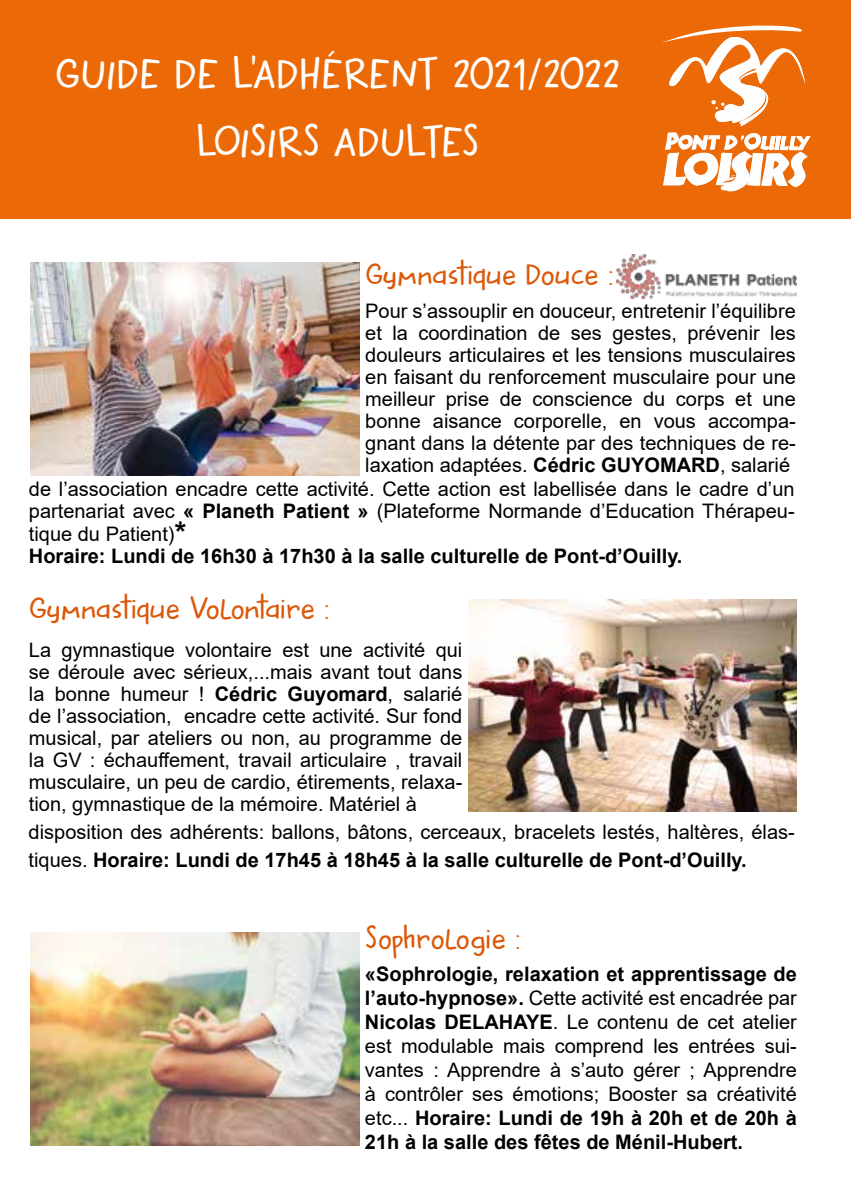
<style>
.page{position:relative;width:851px;height:1202px;background:#fff}
.page>*{position:absolute;margin:0;border:0;box-sizing:border-box;transform-origin:0 0}
.t1{font:42px/68px "DK Buttered Toast";color:#fff;text-align:center}
.t2{font:30px "DK Buttered Toast";letter-spacing:-.03em;color:#dc5809}
.t3{font:20px/22px "Arial";color:#000;text-align:justify}
.t4{font:700 20px "Arial";color:#000}
.s1{font-weight:700}
</style>
<div class="page">
<div style="left:0;top:0;width:850px;height:218px;background:#ec6907"></div>
<img style="left:468px;top:599px;width:328px;height:213px">
<img style="left:30px;top:932px;width:329px;height:213px">
<img style="left:30px;top:263px;width:329px;height:213px">
<img style="left:616px;top:254px;width:180px;height:44px">
<svg style="left:663px;top:132px;width:147px;height:60px"></svg>
<svg style="left:661px;top:25px;width:144px;height:101px"></svg>
<h1 class="t1" style="left:55px;top:41px;width:567px">GUIDE DE L’ADHÉRENT 2021/2022<br>LOISIRS ADULTES</h1>
<h2 class="t2" style="left:365px;top:255px;width:250px">Gymnastique Douce :</h2>
<p class="t3" style="left:365px;top:300px;width:432px">Pour s’assouplir en douceur, entretenir l’équilibre et la coordination de ses gestes, prévenir les douleurs articulaires et les tensions musculaires en faisant du renforcement musculaire pour une meilleur prise de conscience du corps et une bonne aisance corporelle, en vous accompa&shy;gnant dans la détente par des techniques de re&shy;laxation adaptées. <span class="s1">Cédric GUYOMARD</span>, salarié</p>
<p class="t3" style="left:29px;top:478px;width:767px">de l’association encadre cette activité. Cette action est labellisée dans le cadre d’un partenariat avec <span class="s1">« Planeth Patient »</span> (Plateforme Normande d’Education Thérapeu&shy;tique du Patient)</p>
<p class="t4" style="left:29px;top:541px;width:655px">Horaire: Lundi de 16h30 à 17h30 à la salle culturelle de Pont-d’Ouilly.</p>
<h2 class="t2" style="left:29px;top:590px;width:302px">Gymnastique Volontaire :</h2>
<p class="t3" style="left:29px;top:638px;width:435px">La gymnastique volontaire est une activité qui se déroule avec sérieux,...mais avant tout dans la bonne humeur ! <span class="s1">Cédric Guyomard</span>, salarié de l’association, encadre cette activité. Sur fond musical, par ateliers ou non, au programme de la GV : échauffement, travail articulaire , travail musculaire, un peu de cardio, étirements, relaxa&shy;tion, gymnastique de la mémoire. Matériel à</p>
<p class="t3" style="left:29px;top:817px;width:767px;line-height:28px">disposition des adhérents: ballons, bâtons, cerceaux, bracelets lestés, haltères, élas&shy;tiques. <span class="s1">Horaire: Lundi de 17h45 à 18h45 à la salle culturelle de Pont-d’Ouilly.</span></p>
<h2 class="t2" style="left:365px;top:919px;width:157px">Sophrologie :</h2>
<p class="t3" style="left:365px;top:962px;width:433px;line-height:24px"><span class="s1">«Sophrologie, relaxation et apprentissage de l’auto-hypnose».</span> Cette activité est encadrée par <span class="s1">Nicolas DELAHAYE</span>. Le contenu de cet atelier est modulable mais comprend les entrées sui&shy;vantes : Apprendre à s’auto gérer ; Apprendre à contrôler ses émotions; Booster sa créativité etc... <span class="s1">Horaire: Lundi de 19h à 20h et de 20h à 21h à la salle des fêtes de Ménil-Hubert.</span></p>
</div>
